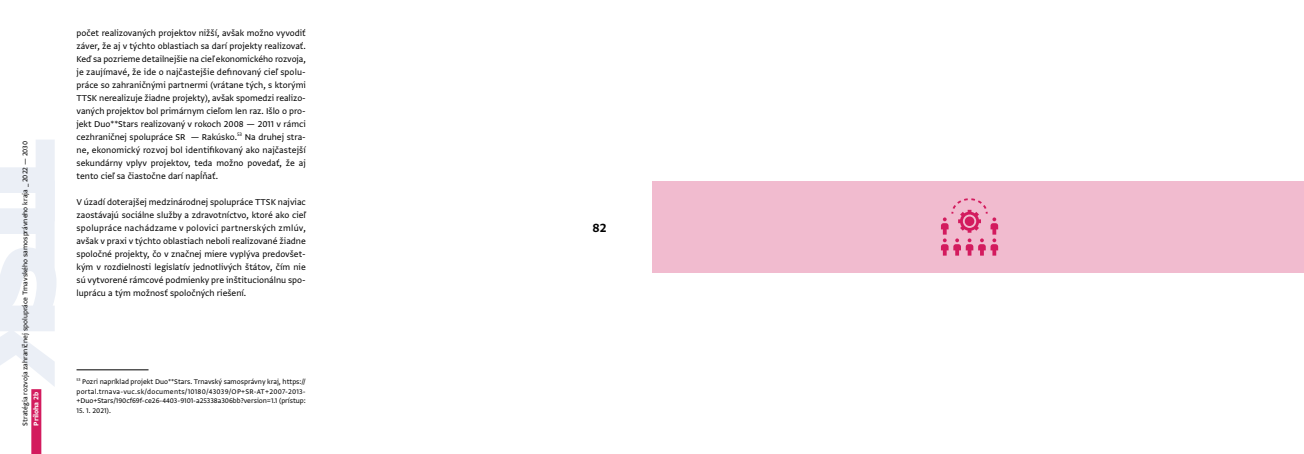
<style>
.page{position:relative;width:1304px;height:454px;background:#fff}
.page>*{position:absolute;margin:0;border:0;box-sizing:border-box;transform-origin:0 0}
.t1{font:14px "Greta Sans Pro Bld";color:#000}
.t2{font:10px/13px "Greta Sans Pro";color:#000;text-align:justify}
.t3{font:8px/9.6px "Greta Sans Pro";color:#000;text-align:justify}
.t4{font:8px "Greta Sans Pro Bld";color:#fff}
</style>
<div class="page">
<svg style="left:0;top:140px;width:57px;height:246px"></svg>
<div style="left:31px;top:389px;width:10px;height:65px;background:#d31b5e"></div>
<div style="left:652px;top:181px;width:652px;height:91px;background:#f1bbcf"></div>
<hr style="left:77px;top:369px;width:72px;height:1px;background:#000">
<svg style="left:941px;top:198px;width:57px;height:57px"></svg>
<p class="t3" style="left:20px;top:425px;width:286px;rotate:-90deg">Stratégia rozvoja zahraničnej spolupráce Trnavského samosprávneho kraja _ 2022 — 2030</p>
<p class="t4" style="left:30px;top:425px;width:35px;rotate:-90deg">Príloha 2b</p>
<p class="t2" style="left:77px;top:25px;width:231px">počet realizovaných projektov nižší, avšak možno vyvodiť záver, že aj v týchto oblastiach sa darí projekty realizovať.<br>Keď sa pozrieme detailnejšie na cieľ ekonomického rozvoja, je zaujímavé, že ide o najčastejšie definovaný cieľ spolu&shy;práce so zahraničnými partnermi (vrátane tých, s ktorými TTSK nerealizuje žiadne projekty), avšak spomedzi realizo&shy;vaných projektov bol primárnym cieľom len raz. Išlo o pro&shy;jekt Duo**Stars realizovaný v rokoch 2008 — 2011 v rámci cezhraničnej spolupráce SR — Rakúsko.<sup>53</sup> Na druhej stra&shy;ne, ekonomický rozvoj bol identifikovaný ako najčastejší sekundárny vplyv projektov, teda možno povedať, že aj tento cieľ sa čiastočne darí napĺňať.</p>
<p class="t2" style="left:77px;top:194px;width:231px">V úzadí doterajšej medzinárodnej spolupráce TTSK najviac zaostávajú sociálne služby a zdravotníctvo, ktoré ako cieľ spolupráce nachádzame v polovici partnerských zmlúv, avšak v praxi v týchto oblastiach neboli realizované žiadne spoločné projekty, čo v značnej miere vyplýva predovšet&shy;kým v rozdielnosti legislatív jednotlivých štátov, čím nie sú vytvorené rámcové podmienky pre inštitucionálnu spo&shy;luprácu a tým možnosť spoločných riešení.</p>
<p class="t3" style="left:77px;top:376px;width:231px"><sup>53</sup> Pozri napríklad projekt Duo**Stars. Trnavský samosprávny kraj, https:// portal.trnava-vuc.sk/documents/10180/43039/OP+SR-AT+2007-2013- +Duo+Stars/190cf69f-ce26-4403-9101-a25338a306bb?version=1.1 (prístup:</p>
<p class="t3" style="left:77px;top:405px;width:36px">15. 1. 2021).</p>
<h1 class="t1" style="left:593px;top:217px;width:16px">82</h1>
</div>
